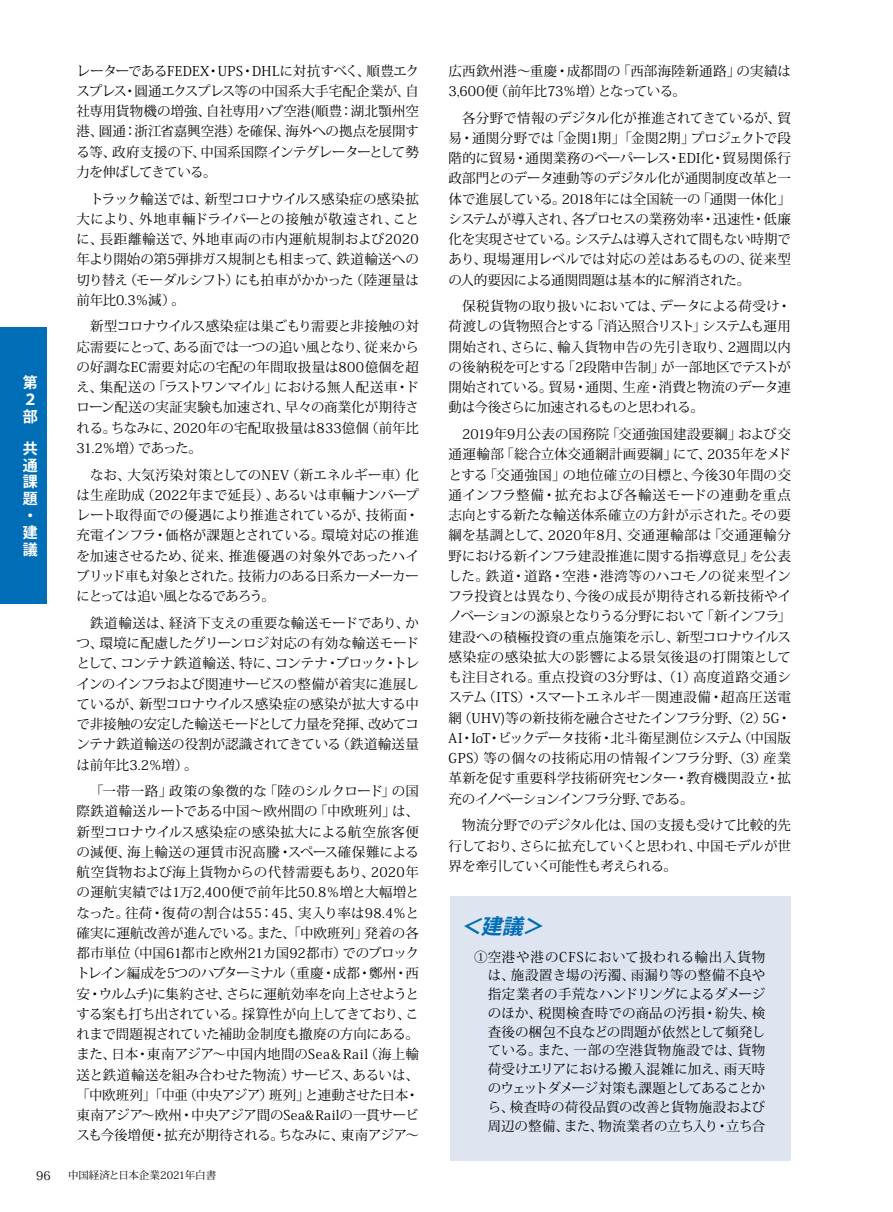
<style>
.page{position:relative;width:893px;height:1212px;background:#fff}
.page>*{position:absolute;margin:0;border:0;box-sizing:border-box;transform-origin:0 0}
.t1{font:italic 700 21px "Koz Go Pr 6 N";color:#006db7}
.t2{font:700 15px/16.8px "Koz Go Pr 6 N";color:#fff}
.t3{font:13.5px/20.2px "Koz Min Pr 6 N";letter-spacing:-.02em;color:#000;text-align:justify}
.t4{font:13.5px/20.2px "Koz Min Pr 6 N";letter-spacing:.005em;color:#000}
.t5{font:12px "Koz Min Pr 6 N";color:#000}
.t6{font:10.5px "Koz Min Pr 6 N";letter-spacing:-.01em;color:#000}
</style>
<div class="page">
<div style="left:0;top:327px;width:47px;height:277px;background:#006db7"></div>
<div style="left:451px;top:896px;width:340px;height:265px;background:#dee5f0"></div>
<p class="t2" style="left:23px;top:375px;width:16px">第<br>２部</p>
<p class="t2" style="left:23px;top:440px;width:16px">共通課題・建議</p>
<p class="t3" style="left:77px;top:61px;width:344px">レーターであるFEDEX・UPS・DHLに対抗すべく、順豊エクスプレス・圓通エクスプレス等の中国系大手宅配企業が、自社専用貨物機の増強、自社専用ハブ空港(順豊：湖北顎州空港、圓通：浙江省嘉興空港）を確保、海外への拠点を展開する等、政府支援の下、中国系国際インテグレーターとして勢力を伸ばしてきている。</p>
<p class="t3" style="left:77px;top:189px;width:344px;text-indent:14px">トラック輸送では、新型コロナウイルス感染症の感染拡大により、外地車輛ドライバーとの接触が敬遠され、ことに、長距離輸送で、外地車両の市内運航規制および2020年より開始の第5弾排ガス規制とも相まって、鉄道輸送への切り替え（モーダルシフト）にも拍車がかかった（陸運量は前年比0.3％減）。</p>
<p class="t3" style="left:77px;top:317px;width:344px;text-indent:14px">新型コロナウイルス感染症は巣ごもり需要と非接触の対応需要にとって、ある面では一つの追い風となり、従来からの好調なEC需要対応の宅配の年間取扱量は800億個を超え、集配送の「ラストワンマイル」における無人配送車・ドローン配送の実証実験も加速され、早々の商業化が期待される。ちなみに、2020年の宅配取扱量は833億個（前年比31.2％増）であった。</p>
<p class="t3" style="left:77px;top:465px;width:344px;text-indent:14px">なお、大気汚染対策としてのNEV（新エネルギー車）化は生産助成（2022年まで延長）、あるいは車輛ナンバープレート取得面での優遇により推進されているが、技術面・充電インフラ・価格が課題とされている。環境対応の推進を加速させるため、従来、推進優遇の対象外であったハイブリッド車も対象とされた。技術力のある日系カーメーカーにとっては追い風となるであろう。</p>
<p class="t3" style="left:77px;top:613px;width:344px;text-indent:14px">鉄道輸送は、経済下支えの重要な輸送モードであり、かつ、環境に配慮したグリーンロジ対応の有効な輸送モードとして、コンテナ鉄道輸送、特に、コンテナ・ブロック・トレインのインフラおよび関連サービスの整備が着実に進展しているが、新型コロナウイルス感染症の感染が拡大する中で非接触の安定した輸送モードとして力量を発揮、改めてコンテナ鉄道輸送の役割が認識されてきている（鉄道輸送量は前年比3.2％増）。</p>
<p class="t3" style="left:77px;top:781px;width:344px;text-indent:14px">「一帯一路」政策の象徴的な「陸のシルクロード」の国際鉄道輸送ルートである中国～欧州間の「中欧班列」は、新型コロナウイルス感染症の感染拡大による航空旅客便の減便、海上輸送の運賃市況高騰・スペース確保難による航空貨物および海上貨物からの代替需要もあり、2020年の運航実績では1万2,400便で前年比50.8％増と大幅増となった。往荷・復荷の割合は55：45、実入り率は98.4％と確実に運航改善が進んでいる。また、「中欧班列」発着の各都市単位（中国61都市と欧州21カ国92都市）でのブロックトレイン編成を5つのハブターミナル（重慶・成都・鄭州・西安・ウルムチ)に集約させ、さらに運航効率を向上させようとする案も打ち出されている。採算性が向上してきており、これまで問題視されていた補助金制度も撤廃の方向にある。また、日本・東南アジア～中国内地間のSea＆Rail（海上輸送と鉄道輸送を組み合わせた物流）サービス、あるいは、「中欧班列」「中亜（中央アジア）班列」と連動させた日本・東南アジア～欧州・中央アジア間のSea&amp;Railの一貫サービスも今後増便・拡充が期待される。ちなみに、東南アジア～</p>
<p class="t5" style="left:36px;top:1169px;width:16px">96</p>
<p class="t6" style="left:68px;top:1169px;width:150px">中国経済と日本企業2021年白書</p>
<p class="t4" style="left:449px;top:61px;width:344px">広西欽州港～重慶・成都間の「西部海陸新通路」の実績は<br>3,600便（前年比73％増）となっている。</p>
<p class="t3" style="left:449px;top:108px;width:344px;text-indent:14px">各分野で情報のデジタル化が推進されてきているが、貿易・通関分野では「金関1期」「金関2期」プロジェクトで段階的に貿易・通関業務のペーパーレス・EDI化・貿易関係行政部門とのデータ連動等のデジタル化が通関制度改革と一体で進展している。2018年には全国統一の「通関一体化」システムが導入され、各プロセスの業務効率・迅速性・低廉化を実現させている。システムは導入されて間もない時期であり、現場運用レベルでは対応の差はあるものの、従来型の人的要因による通関問題は基本的に解消された。</p>
<p class="t3" style="left:449px;top:296px;width:344px;text-indent:14px">保税貨物の取り扱いにおいては、データによる荷受け・荷渡しの貨物照合とする「消込照合リスト」システムも運用開始され、さらに、輸入貨物申告の先引き取り、2週間以内の後納税を可とする「2段階申告制」が一部地区でテストが開始されている。貿易・通関、生産・消費と物流のデータ連動は今後さらに加速されるものと思われる。</p>
<p class="t3" style="left:449px;top:424px;width:344px;text-indent:14px">2019年9月公表の国務院「交通強国建設要綱」および交通運輸部「総合立体交通網計画要綱」にて、2035年をメドとする「交通強国」の地位確立の目標と、今後30年間の交通インフラ整備・拡充および各輸送モードの連動を重点志向とする新たな輸送体系確立の方針が示された。その要綱を基調として、2020年8月、交通運輸部は「交通運輸分野における新インフラ建設推進に関する指導意見」を公表した。鉄道・道路・空港・港湾等のハコモノの従来型インフラ投資とは異なり、今後の成長が期待される新技術やイノベーションの源泉となりうる分野において「新インフラ」建設への積極投資の重点施策を示し、新型コロナウイルス感染症の感染拡大の影響による景気後退の打開策としても注目される。重点投資の3分野は、（1）高度道路交通システム（ITS）・スマートエネルギ―関連設備・超高圧送電網（UHV)等の新技術を融合させたインフラ分野、（2）5G・AI・IoT・ビックデータ技術・北斗衛星測位システム（中国版GPS）等の個々の技術応用の情報インフラ分野、（3）産業革新を促す重要科学技術研究センター・教育機関設立・拡充のイノベーションインフラ分野、である。</p>
<p class="t3" style="left:449px;top:815px;width:344px;text-indent:14px">物流分野でのデジタル化は、国の支援も受けて比較的先行しており、さらに拡充していくと思われ、中国モデルが世界を牽引していく可能性も考えられる。</p>
<h1 class="t1" style="left:460px;top:914px;width:92px">＜建議＞</h1>
<p class="t3" style="left:488px;top:948px;width:279px;line-height:18.8px;text-indent:-14px">①空港や港のCFSにおいて扱われる輸出入貨物は、施設置き場の汚濁、雨漏り等の整備不良や指定業者の手荒なハンドリングによるダメージのほか、税関検査時での商品の汚損・紛失、検査後の梱包不良などの問題が依然として頻発している。また、一部の空港貨物施設では、貨物荷受けエリアにおける搬入混雑に加え、雨天時のウェットダメージ対策も課題としてあることから、検査時の荷役品質の改善と貨物施設および周辺の整備、また、物流業者の立ち入り・立ち合</p>
</div>
